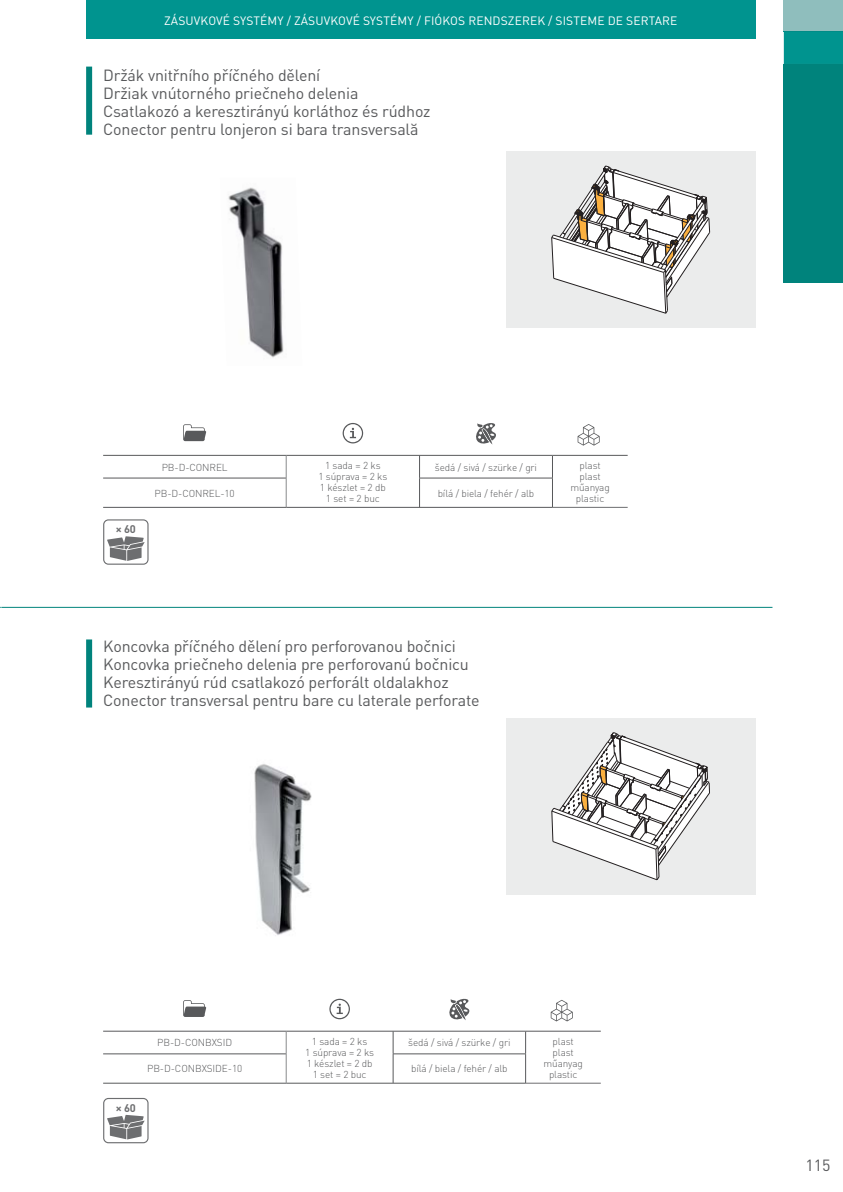
<style>
.page{position:relative;width:843px;height:1192px;background:#fff}
.page>*{position:absolute;margin:0;border:0;box-sizing:border-box;transform-origin:0 0}
.t1{font:16px/18px "DIN Pro";letter-spacing:-.01em;color:#58595b}
.t2{font:12px "DIN Pro";letter-spacing:.01em;color:#fff}
.t3{font:700 11px "DIN Pro";color:#6d6e70}
.t4{font:300 10px/11px "DIN Pro";letter-spacing:-.01em;color:#58595b;text-align:center}
</style>
<div class="page">
<div style="left:783px;top:64px;width:60px;height:218px;background:#00837c"></div>
<div style="left:783px;top:31px;width:60px;height:33px;background:#00948f"></div>
<div style="left:783px;top:0;width:60px;height:31px;background:#8fbebd"></div>
<hr style="left:1px;top:607px;width:771px;height:1px;background:#00837c">
<div style="left:86px;top:0;width:669px;height:38px;background:#00948f"></div>
<div style="left:86px;top:639px;width:6px;height:68px;background:#00837c"></div>
<div style="left:86px;top:67px;width:6px;height:68px;background:#00837c"></div>
<div style="left:506px;top:151px;width:249px;height:177px;background:#ebecec"></div>
<div style="left:506px;top:718px;width:249px;height:176px;background:#ebecec"></div>
<img style="left:254px;top:764px;width:58px;height:172px">
<svg style="left:551px;top:732px;width:159px;height:148px"></svg>
<svg style="left:551px;top:165px;width:159px;height:149px"></svg>
<div style="left:687px;top:199px;width:9px;height:6px;background:#fff"></div>
<img style="left:228px;top:187px;width:56px;height:171px">
<svg style="left:103px;top:519px;width:45px;height:45px"></svg>
<svg style="left:103px;top:1097px;width:45px;height:46px"></svg>
<hr style="left:103px;top:1053px;width:183px;height:1px;background:#58595b">
<hr style="left:393px;top:1053px;width:133px;height:1px;background:#58595b">
<svg style="left:393px;top:1031px;width:1px;height:51px"></svg>
<hr style="left:526px;top:1082px;width:74px;height:1px;background:#6d6e70">
<hr style="left:103px;top:1082px;width:183px;height:1px;background:#58595b">
<hr style="left:103px;top:1030px;width:183px;height:1px;background:#58595b">
<hr style="left:525px;top:1030px;width:75px;height:1px;background:#58595b">
<hr style="left:286px;top:1030px;width:239px;height:1px;background:#58595b">
<svg style="left:525px;top:1031px;width:1px;height:51px"></svg>
<hr style="left:286px;top:1082px;width:240px;height:1px;background:#58595b">
<svg style="left:286px;top:1031px;width:1px;height:51px"></svg>
<svg style="left:183px;top:1000px;width:23px;height:16px"></svg>
<svg style="left:329px;top:998px;width:21px;height:21px"></svg>
<svg style="left:449px;top:998px;width:20px;height:22px"></svg>
<svg style="left:550px;top:1000px;width:22px;height:21px"></svg>
<hr style="left:103px;top:477px;width:183px;height:1px;background:#58595b">
<hr style="left:419px;top:477px;width:133px;height:1px;background:#58595b">
<svg style="left:419px;top:456px;width:1px;height:51px"></svg>
<hr style="left:552px;top:507px;width:75px;height:1px;background:#6d6e70">
<hr style="left:103px;top:507px;width:183px;height:1px;background:#58595b">
<hr style="left:103px;top:455px;width:183px;height:1px;background:#58595b">
<hr style="left:552px;top:455px;width:75px;height:1px;background:#58595b">
<hr style="left:286px;top:455px;width:266px;height:1px;background:#58595b">
<svg style="left:552px;top:455px;width:1px;height:52px"></svg>
<hr style="left:286px;top:507px;width:266px;height:1px;background:#58595b">
<svg style="left:286px;top:455px;width:1px;height:52px"></svg>
<svg style="left:183px;top:424px;width:23px;height:17px"></svg>
<svg style="left:342px;top:423px;width:21px;height:20px"></svg>
<svg style="left:476px;top:423px;width:20px;height:21px"></svg>
<svg style="left:577px;top:424px;width:22px;height:21px"></svg>
<p class="t2" style="left:164px;top:16px;width:514px">ZÁSUVKOVÉ SYSTÉMY / ZÁSUVKOVÉ SYSTÉMY / FIÓKOS RENDSZEREK / SISTEME DE SERTARE</p>
<p class="t1" style="left:103px;top:68px;width:329px">Držák vnitřního příčného dělení<br>Držiak vnútorného priečneho delenia Csatlakozó a keresztirányú korláthoz és rúdhoz Conector pentru lonjeron si bara transversală</p>
<p class="t3" style="left:116px;top:525px;width:22px">× 60</p>
<p class="t4" style="left:162px;top:463px;width:67px">PB-D-CONREL</p>
<p class="t4" style="left:318px;top:461px;width:70px">1 sada = 2 ks<br>1 súprava = 2 ks<br>1 készlet = 2 db<br>1 set = 2 buc</p>
<p class="t4" style="left:435px;top:463px;width:104px">šedá / sivá / szürke / gri</p>
<p class="t4" style="left:570px;top:461px;width:41px">plast plast műanyag plastic</p>
<p class="t4" style="left:154px;top:489px;width:82px">PB-D-CONREL-10</p>
<p class="t4" style="left:437px;top:489px;width:98px">bílá / biela / fehér / alb</p>
<p class="t1" style="left:103px;top:639px;width:378px">Koncovka příčného dělení pro perforovanou bočnici Koncovka priečneho delenia pre perforovanú bočnicu Keresztirányú rúd csatlakozó perforált oldalakhoz Conector transversal pentru bare cu laterale perforate</p>
<p class="t3" style="left:116px;top:1103px;width:22px">× 60</p>
<p class="t4" style="left:157px;top:1038px;width:76px">PB-D-CONBXSID</p>
<p class="t4" style="left:305px;top:1036px;width:70px">1 sada = 2 ks<br>1 súprava = 2 ks<br>1 készlet = 2 db<br>1 set = 2 buc</p>
<p class="t4" style="left:408px;top:1038px;width:104px">šedá / sivá / szürke / gri</p>
<p class="t4" style="left:543px;top:1036px;width:41px">plast plast műanyag plastic</p>
<p class="t4" style="left:147px;top:1064px;width:97px">PB-D-CONBXSIDE-10</p>
<p class="t4" style="left:411px;top:1064px;width:98px">bílá / biela / fehér / alb</p>
<p class="t1" style="left:805px;top:1158px;width:27px">115</p>
</div>
